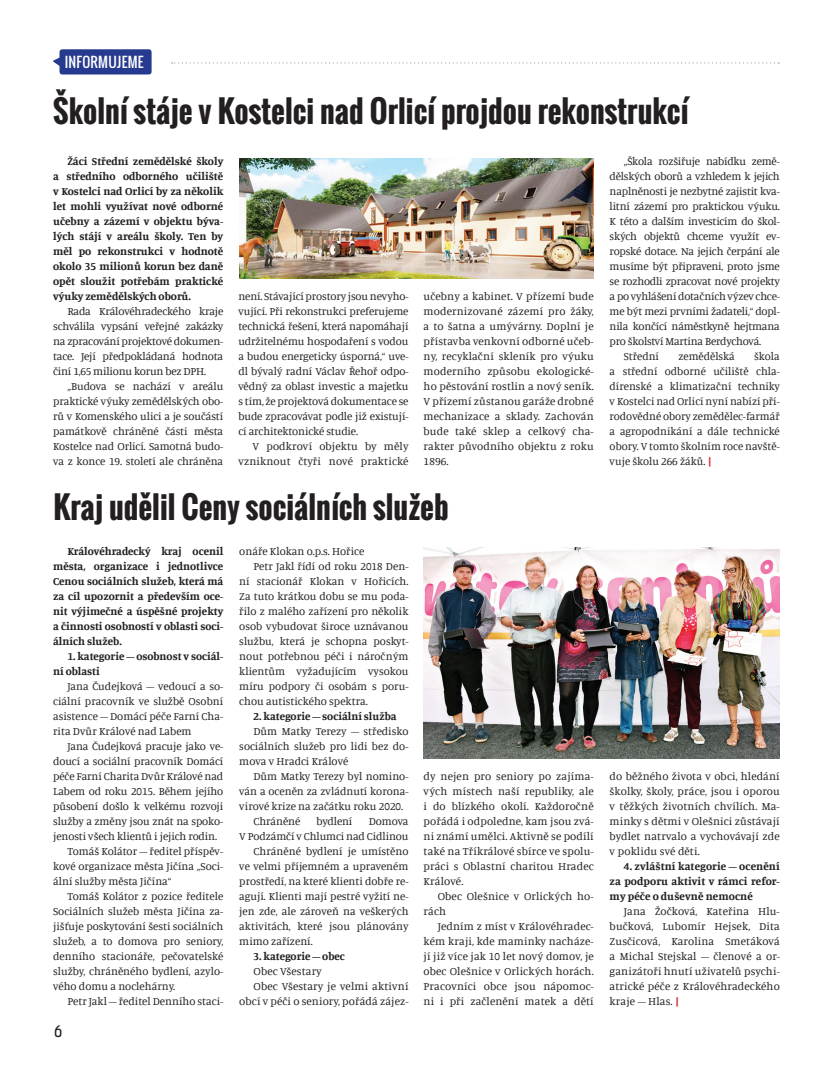
<style>
.page{position:relative;width:833px;height:1081px;background:#fff}
.page>*{position:absolute;margin:0;border:0;box-sizing:border-box;transform-origin:0 0}
.t1{font:700 30px "Oswald";color:#231f20}
.t2{font:15px "Kelson Sans";color:#231f20}
.t3{font:13.75px "Oswald";color:#fff}
.t4{font:11.25px/15px "Manuale";color:#231f20;text-align:justify}
.t5{font:700 11.25px/15px "Manuale";color:#231f20;text-align:justify}
.t6{font:11.25px "Manuale";letter-spacing:-.02em;color:#231f20}
.s1{font-weight:700;color:#d1232a}
</style>
<div class="page">
<svg style="left:53px;top:58px;width:6px;height:8px"></svg>
<div style="left:59px;top:49px;width:93px;height:25px;background:#263a8f;border-radius:3px"></div>
<svg style="left:172px;top:62px;width:607px;height:2px"></svg>
<img style="left:239px;top:158px;width:355px;height:120px">
<img style="left:423px;top:547px;width:357px;height:211px">
<p class="t3" style="left:65px;top:52px;width:8px">INFO</p>
<p class="t3" style="left:91px;top:52px;width:55px">RMUJEME</p>
<h1 class="t1" style="left:53px;top:89px;width:636px">Školní stáje v Kostelci nad Orlicí projdou rekonstrukcí</h1>
<p class="t5" style="left:53px;top:153px;width:172px;text-indent:14px">Žáci Střední zemědělské školy a středního odborného učiliště v Kostelci nad Orlicí by za několik let mohli využívat nové odborné učebny a zázemí v objektu býva&shy;lých stájí v areálu školy. Ten by měl po rekonstrukci v hodnotě okolo 35 milionů korun bez daně opět sloužit potřebám praktické výuky zemědělských oborů.</p>
<p class="t4" style="left:53px;top:303px;width:172px;text-indent:14px">Rada Královéhradeckého kraje schválila vypsání veřejné zakázky na zpracování projektové dokumen&shy;tace. Její předpokládaná hodnota činí 1,65 milionu korun bez DPH.</p>
<p class="t4" style="left:53px;top:378px;width:172px;text-indent:14px">„Budova se nachází v areálu praktické výuky zemědělských obo&shy;rů v Komenského ulici a je součástí památkově chráněné části města Kostelce nad Orlicí. Samotná budo&shy;va z konce 19. století ale chráněna</p>
<p class="t6" style="left:624px;top:154px;width:157px">„Škola rozšiřuje nabídku země-</p>
<p class="t6" style="left:609px;top:169px;width:172px">dělských oborů a vzhledem k jejich</p>
<p class="t6" style="left:609px;top:184px;width:172px">naplněnosti je nezbytné zajistit kva-</p>
<p class="t6" style="left:609px;top:199px;width:172px">litní zázemí pro praktickou výuku.</p>
<p class="t6" style="left:609px;top:214px;width:172px">K této a dalším investicím do škol-</p>
<p class="t6" style="left:609px;top:229px;width:172px">ských objektů chceme využít ev-</p>
<p class="t6" style="left:609px;top:244px;width:172px">ropské dotace. Na jejich čerpání ale</p>
<p class="t6" style="left:609px;top:259px;width:172px">musíme být připraveni, proto jsme</p>
<p class="t6" style="left:609px;top:274px;width:172px">se rozhodli zpracovat nové projekty</p>
<p class="t6" style="left:609px;top:289px;width:172px">a po vyhlášení dotačních výzev chce-</p>
<p class="t6" style="left:609px;top:304px;width:172px">me být mezi prvními žadateli,“ dopl-</p>
<p class="t6" style="left:609px;top:319px;width:172px">nila končící náměstkyně hejtmana</p>
<p class="t6" style="left:609px;top:334px;width:153px">pro školství Martina Berdychová.</p>
<p class="t4" style="left:624px;top:348px;width:37px">Střední</p>
<p class="t4" style="left:678px;top:348px;width:58px">zemědělská</p>
<p class="t4" style="left:238px;top:288px;width:172px">není. Stávající prostory jsou nevyho&shy;vující. Při rekonstrukci preferujeme technická řešení, která napomáhají udržitelnému hospodaření s vodou a budou energeticky úsporná,“ uve&shy;dl bývalý radní Václav Řehoř odpo&shy;vědný za oblast investic a majetku s tím, že projektová dokumentace se bude zpracovávat podle již existují&shy;cí architektonické studie.</p>
<p class="t4" style="left:238px;top:438px;width:172px;text-align:right">V podkroví objektu by měly vzniknout čtyři nové praktické</p>
<p class="t4" style="left:423px;top:288px;width:172px">učebny a kabinet. V přízemí bude modernizované zázemí pro žáky, a to šatna a umývárny. Doplní je přístavba venkovní odborné učeb&shy;ny, recyklační skleník pro výuku moderního způsobu ekologické&shy;ho pěstování rostlin a nový seník.<br>V přízemí zůstanou garáže drobné mechanizace a sklady. Zachován bude také sklep a celkový cha&shy;rakter původního objektu z roku 1896.</p>
<p class="t4" style="left:609px;top:348px;width:172px;text-indent:145px">škola a střední odborné učiliště chla&shy;dírenské a klimatizační techniky v Kostelci nad Orlicí nyní nabízí pří&shy;rodovědné obory zemědělec-farmář a agropodnikání a dále technické obory. V tomto školním roce navště&shy;vuje školu 266 žáků. <span class="s1">|</span></p>
<h1 class="t1" style="left:54px;top:484px;width:396px">Kraj udělil Ceny sociálních služeb</h1>
<p class="t5" style="left:53px;top:543px;width:172px;text-indent:14px">Královéhradecký kraj ocenil města, organizace i jednotlivce Cenou sociálních služeb, která má za cíl upozornit a především oce&shy;nit výjimečné a úspěšné projekty a činnosti osobností v oblasti soci&shy;álních služeb.</p>
<p class="t5" style="left:53px;top:648px;width:172px;text-indent:14px">1. kategorie – osobnost v sociál&shy;ní oblasti</p>
<p class="t4" style="left:53px;top:678px;width:172px;text-indent:14px">Jana Čudejková – vedoucí a so&shy;ciální pracovník ve službě Osobní asistence – Domácí péče Farní Cha&shy;rita Dvůr Králové nad Labem</p>
<p class="t4" style="left:67px;top:738px;width:157px">Jana Čudejková pracuje jako ve-</p>
<p class="t4" style="left:53px;top:753px;width:172px">doucí a sociální pracovník Domácí</p>
<p class="t4" style="left:53px;top:768px;width:172px">péče Farní Charita Dvůr Králové nad</p>
<p class="t4" style="left:53px;top:783px;width:172px">Labem od roku 2015. Během jejího</p>
<p class="t4" style="left:53px;top:798px;width:172px">působení došlo k velkému rozvoji</p>
<p class="t4" style="left:53px;top:813px;width:172px">služby a změny jsou znát na spoko-</p>
<p class="t4" style="left:53px;top:828px;width:165px">jenosti všech klientů i jejich rodin.</p>
<p class="t4" style="left:67px;top:843px;width:157px">Tomáš Kolátor – ředitel příspěv-</p>
<p class="t4" style="left:53px;top:858px;width:172px">kové organizace města Jičína „Soci-</p>
<p class="t4" style="left:53px;top:873px;width:120px">ální služby města Jičína“</p>
<p class="t4" style="left:67px;top:888px;width:157px">Tomáš Kolátor z pozice ředitele</p>
<p class="t4" style="left:53px;top:903px;width:172px">Sociálních služeb města Jičína za-</p>
<p class="t4" style="left:53px;top:918px;width:172px">jišťuje poskytování šesti sociálních</p>
<p class="t4" style="left:53px;top:933px;width:172px">služeb, a to domova pro seniory,</p>
<p class="t4" style="left:53px;top:948px;width:172px">denního stacionáře, pečovatelské</p>
<p class="t4" style="left:53px;top:963px;width:172px">služby, chráněného bydlení, azylo-</p>
<p class="t4" style="left:53px;top:978px;width:124px">vého domu a noclehárny.</p>
<p class="t4" style="left:67px;top:993px;width:157px">Petr Jakl – ředitel Denního staci-</p>
<p class="t4" style="left:239px;top:543px;width:126px">onáře Klokan o.p.s. Hořice</p>
<p class="t4" style="left:253px;top:558px;width:156px">Petr Jakl řídí od roku 2018 Den-</p>
<p class="t4" style="left:239px;top:573px;width:171px">ní stacionář Klokan v Hořicích.</p>
<p class="t4" style="left:239px;top:588px;width:171px">Za tuto krátkou dobu se mu poda-</p>
<p class="t4" style="left:239px;top:603px;width:171px">řilo z malého zařízení pro několik</p>
<p class="t4" style="left:239px;top:618px;width:171px">osob vybudovat široce uznávanou</p>
<p class="t4" style="left:239px;top:633px;width:171px">službu, která je schopna poskyt-</p>
<p class="t4" style="left:239px;top:648px;width:171px">nout potřebnou péči i náročným</p>
<p class="t4" style="left:239px;top:663px;width:171px">klientům vyžadujícím vysokou</p>
<p class="t4" style="left:239px;top:678px;width:171px">míru podpory či osobám s poru-</p>
<p class="t4" style="left:239px;top:693px;width:130px">chou autistického spektra.</p>
<p class="t5" style="left:253px;top:708px;width:145px">2. kategorie – sociální služba</p>
<p class="t4" style="left:239px;top:723px;width:171px;text-indent:14px">Dům Matky Terezy – středisko sociálních služeb pro lidi bez do&shy;mova v Hradci Králové</p>
<p class="t4" style="left:253px;top:768px;width:156px">Dům Matky Terezy byl nomino-</p>
<p class="t4" style="left:239px;top:783px;width:171px">ván a oceněn za zvládnutí korona-</p>
<p class="t4" style="left:239px;top:798px;width:165px">virové krize na začátku roku 2020.</p>
<p class="t4" style="left:253px;top:813px;width:48px">Chráněné</p>
<p class="t4" style="left:316px;top:813px;width:37px">bydlení</p>
<p class="t4" style="left:369px;top:813px;width:41px">Domova</p>
<p class="t4" style="left:239px;top:828px;width:171px">V Podzámčí v Chlumci nad Cidlinou</p>
<p class="t4" style="left:253px;top:843px;width:156px">Chráněné bydlení je umístěno</p>
<p class="t4" style="left:239px;top:858px;width:171px">ve velmi příjemném a upraveném</p>
<p class="t4" style="left:239px;top:873px;width:171px">prostředí, na které klienti dobře re-</p>
<p class="t4" style="left:239px;top:888px;width:171px">agují. Klienti mají pestré vyžití ne-</p>
<p class="t4" style="left:239px;top:903px;width:171px">jen zde, ale zároveň na veškerých</p>
<p class="t4" style="left:239px;top:918px;width:171px">aktivitách, které jsou plánovány</p>
<p class="t4" style="left:239px;top:933px;width:75px">mimo zařízení.</p>
<p class="t5" style="left:253px;top:948px;width:93px">3. kategorie – obec</p>
<p class="t4" style="left:253px;top:963px;width:70px">Obec Všestary</p>
<p class="t4" style="left:253px;top:978px;width:157px">Obec Všestary je velmi aktivní</p>
<p class="t4" style="left:239px;top:993px;width:171px">obcí v péči o seniory, pořádá zájez-</p>
<p class="t4" style="left:423px;top:768px;width:172px">dy nejen pro seniory po zajíma&shy;vých místech naší republiky, ale i do blízkého okolí. Každoročně pořádá i odpoledne, kam jsou zvá&shy;ni známí umělci. Aktivně se podílí také na Tříkrálové sbírce ve spolu&shy;práci s Oblastní charitou Hradec Králové.</p>
<p class="t4" style="left:423px;top:888px;width:172px;text-indent:14px">Obec Olešnice v Orlických ho&shy;rách</p>
<p class="t4" style="left:423px;top:918px;width:172px;text-indent:14px">Jedním z míst v Královéhradec&shy;kém kraji, kde maminky nacháze&shy;jí již více jak 10 let nový domov, je obec Olešnice v Orlických horách.<br>Pracovníci obce jsou nápomoc&shy;ni i při začlenění matek a dětí</p>
<h2 class="t2" style="left:54px;top:1022px;width:10px">6</h2>
<p class="t4" style="left:609px;top:768px;width:172px">do běžného života v obci, hledání školky, školy, práce, jsou i oporou v těžkých životních chvílích. Ma&shy;minky s dětmi v Olešnici zůstávají bydlet natrvalo a vychovávají zde v poklidu své děti.</p>
<p class="t5" style="left:609px;top:858px;width:172px;text-indent:14px">4. zvláštní kategorie – ocenění za podporu aktivit v rámci refor&shy;my péče o duševně nemocné</p>
<p class="t4" style="left:609px;top:903px;width:172px;text-indent:14px">Jana Žočková, Kateřina Hlu&shy;bučková, Lubomír Hejsek, Dita Zusčicová, Karolina Smetáková a Michal Stejskal – členové a or&shy;ganizátoři hnutí uživatelů psychi&shy;atrické péče z Královéhradeckého kraje – Hlas. <span class="s1">|</span></p>
</div>
